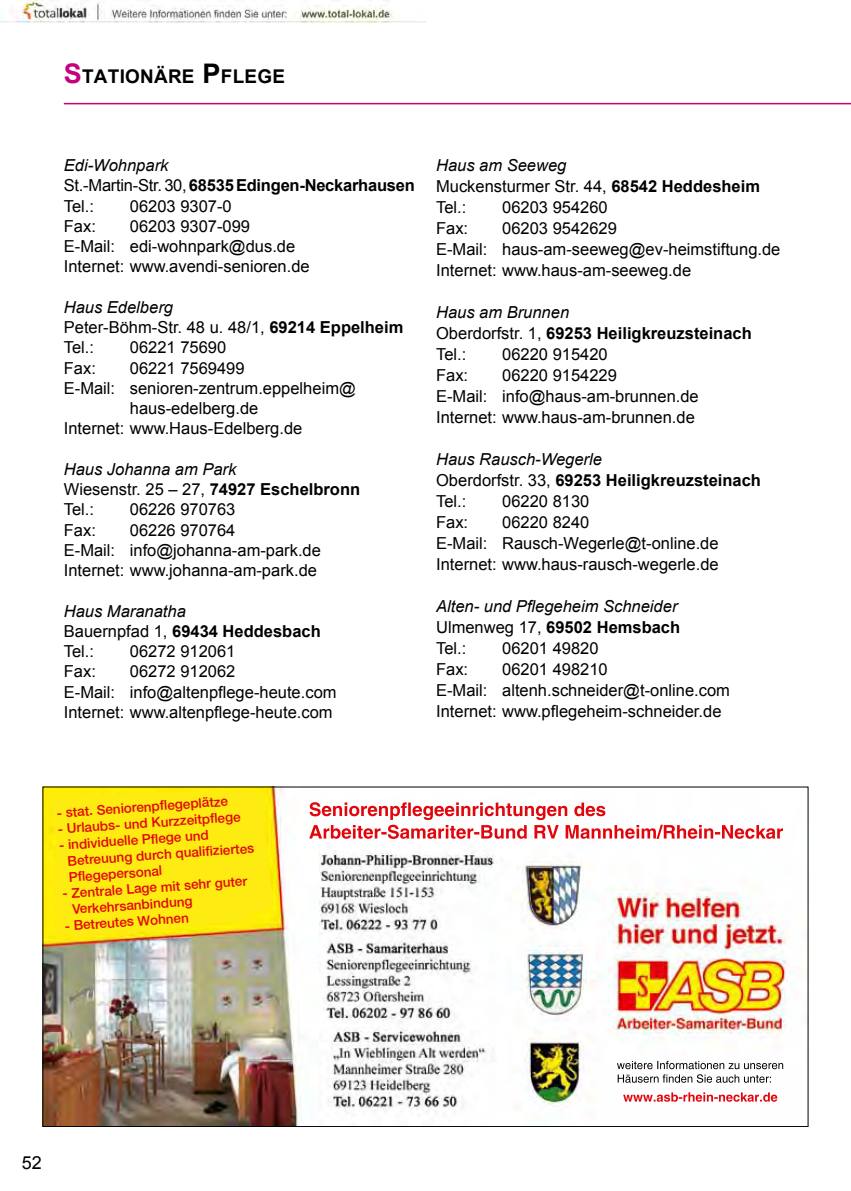
<style>
.page{position:relative;width:851px;height:1191px;background:#fff}
.page>*{position:absolute;margin:0;border:0;box-sizing:border-box;transform-origin:0 0}
.t1{font:700 18.9px "Arial";letter-spacing:.015em;color:#000}
.t2{font:18px "Arial";color:#000}
.t3{font:16.5px/20.2px "Arial";color:#000}
.t4{font:700 16.5px/21px "Arial";color:#000}
.t5{font:italic 16.5px/21px "Arial";color:#000}
.t6{font:500 13.5px/16.2px "Helvetica Neue LT";color:#e2050b}
.s1{font-size:27px;color:#c7007e}
.s2{font-size:27px}
.s3{font-weight:400;font-style:italic}
.s4{font-weight:400}
.s5{font-style:italic}
.s6{font-weight:700}
.s7{font-style:normal}
.s8{font-weight:700;font-style:normal}
</style>
<div class="page">
<hr style="left:64px;top:103px;width:786px;height:1px;background:#c7007e">
<img style="left:45px;top:788px;width:761px;height:337px">
<svg style="left:51px;top:789px;width:223px;height:148px;background:#fce810"></svg>
<img style="left:0;top:0;width:425px;height:23px">
<p class="t1" style="left:64px;top:64px;width:223px"><span class="s1">S</span>TATIONÄRE <span class="s2">P</span>FLEGE</p>
<p class="t4" style="left:64px;top:156px;width:352px;line-height:20.2px"><span class="s3">Edi-Wohnpark<br></span><span class="s4">St.-Martin-Str. 30,</span> 68535 Edingen-Neckarhausen<br><span class="s4">Tel.:</span></p>
<p class="t3" style="left:130px;top:196px;width:103px">06203 9307-0</p>
<p class="t3" style="left:64px;top:216px;width:247px;text-indent:66px">06203 9307-099<br>E-Mail: edi-wohnpark@dus.de<br>Internet: www.avendi-senioren.de</p>
<p class="t3" style="left:64px;top:297px;width:341px"><span class="s5">Haus Edelberg<br></span>Peter-Böhm-Str. 48 u. 48/1, <span class="s6">69214 Eppelheim<br></span>Tel.:</p>
<p class="t3" style="left:64px;top:216px;width:34px">Fax:</p>
<p class="t3" style="left:130px;top:337px;width:98px">06221 75690</p>
<p class="t3" style="left:64px;top:358px;width:34px">Fax:</p>
<p class="t3" style="left:130px;top:358px;width:116px">06221 7569499</p>
<p class="t3" style="left:64px;top:378px;width:293px">E-Mail: senioren-zentrum.eppelheim@</p>
<p class="t3" style="left:130px;top:398px;width:130px">haus-edelberg.de</p>
<p class="t3" style="left:64px;top:418px;width:240px">Internet: www.Haus-Edelberg.de</p>
<p class="t3" style="left:64px;top:459px;width:298px"><span class="s5">Haus Johanna am Park<br></span>Wiesenstr. 25 – 27, <span class="s6">74927 Eschelbronn<br></span>Tel.:</p>
<p class="t3" style="left:130px;top:499px;width:107px">06226 970763</p>
<p class="t3" style="left:64px;top:520px;width:258px;text-indent:66px">06226 970764<br>E-Mail: info@johanna-am-park.de<br>Internet: www.johanna-am-park.de</p>
<p class="t3" style="left:64px;top:601px;width:258px"><span class="s5">Haus Maranatha<br></span>Bauernpfad 1, <span class="s6">69434 Heddesbach<br></span>Tel.:</p>
<p class="t3" style="left:64px;top:520px;width:34px">Fax:</p>
<p class="t3" style="left:130px;top:641px;width:107px">06272 912061</p>
<p class="t3" style="left:64px;top:661px;width:274px;text-indent:66px">06272 912062<br>E-Mail: info@altenpflege-heute.com<br>Internet: www.altenpflege-heute.com</p>
<p class="t3" style="left:64px;top:661px;width:34px">Fax:</p>
<p class="t3" style="left:436px;top:155px;width:325px;line-height:21px"><span class="s5">Haus am Seeweg<br></span>Muckensturmer Str. 44, <span class="s6">68542 Heddesheim<br></span>Tel.:</p>
<p class="t3" style="left:502px;top:197px;width:107px">06203 954260</p>
<p class="t3" style="left:436px;top:218px;width:346px;line-height:21px;text-indent:66px">06203 9542629<br>E-Mail: haus-am-seeweg@ev-heimstiftung.de<br>Internet: www.haus-am-seeweg.de</p>
<p class="t4" style="left:436px;top:302px;width:317px"><span class="s3">Haus am Brunnen<br></span><span class="s4">Oberdorfstr. 1,</span> 69253 Heiligkreuzsteinach<br><span class="s4">Tel.:</span></p>
<p class="t3" style="left:436px;top:218px;width:34px">Fax:</p>
<p class="t3" style="left:502px;top:344px;width:107px">06220 915420</p>
<p class="t3" style="left:436px;top:365px;width:264px;line-height:21px;text-indent:66px">06220 9154229<br>E-Mail: info@haus-am-brunnen.de<br>Internet: www.haus-am-brunnen.de</p>
<p class="t4" style="left:436px;top:449px;width:326px"><span class="s3">Haus Rausch-Wegerle<br></span><span class="s4">Oberdorfstr. 33,</span> 69253 Heiligkreuzsteinach<br><span class="s4">Tel.:</span></p>
<p class="t3" style="left:436px;top:365px;width:34px">Fax:</p>
<p class="t3" style="left:502px;top:491px;width:89px">06220 8130</p>
<p class="t3" style="left:436px;top:512px;width:284px;line-height:21px;text-indent:66px">06220 8240<br>E-Mail: Rausch-Wegerle@t-online.de<br>Internet: www.haus-rausch-wegerle.de</p>
<p class="t5" style="left:436px;top:596px;width:245px">Alten- und Pflegeheim Schneider<br><span class="s7">Ulmenweg 17,</span> <span class="s8">69502 Hemsbach<br></span><span class="s7">Tel.:</span></p>
<p class="t3" style="left:436px;top:512px;width:34px">Fax:</p>
<p class="t3" style="left:502px;top:638px;width:98px">06201 49820</p>
<p class="t3" style="left:436px;top:659px;width:295px;line-height:21px;text-indent:66px">06201 498210<br>E-Mail: altenh.schneider@t-online.com<br>Internet: www.pflegeheim-schneider.de</p>
<p class="t3" style="left:436px;top:659px;width:34px">Fax:</p>
<p class="t6" style="left:56px;top:804px;width:173px;rotate:-4deg">- stat. Seniorenpfl egeplätze</p>
<p class="t6" style="left:57px;top:820px;width:185px;rotate:-4deg">- Urlaubs- und Kurzzeitpfl ege</p>
<p class="t6" style="left:66px;top:836px;width:188px;text-indent:-8px;rotate:-4deg">- individuelle Pfl ege und<br>Betreuung durch qualifi ziertes<br>Pfl egepersonal</p>
<p class="t6" style="left:71px;top:884px;width:178px;text-indent:-9px;rotate:-4deg">- Zentrale Lage mit sehr guter<br>Verkehrsanbindung</p>
<p class="t6" style="left:64px;top:917px;width:126px;rotate:-4deg">- Betreutes Wohnen</p>
<p class="t2" style="left:22px;top:1151px;width:22px">52</p>
</div>
